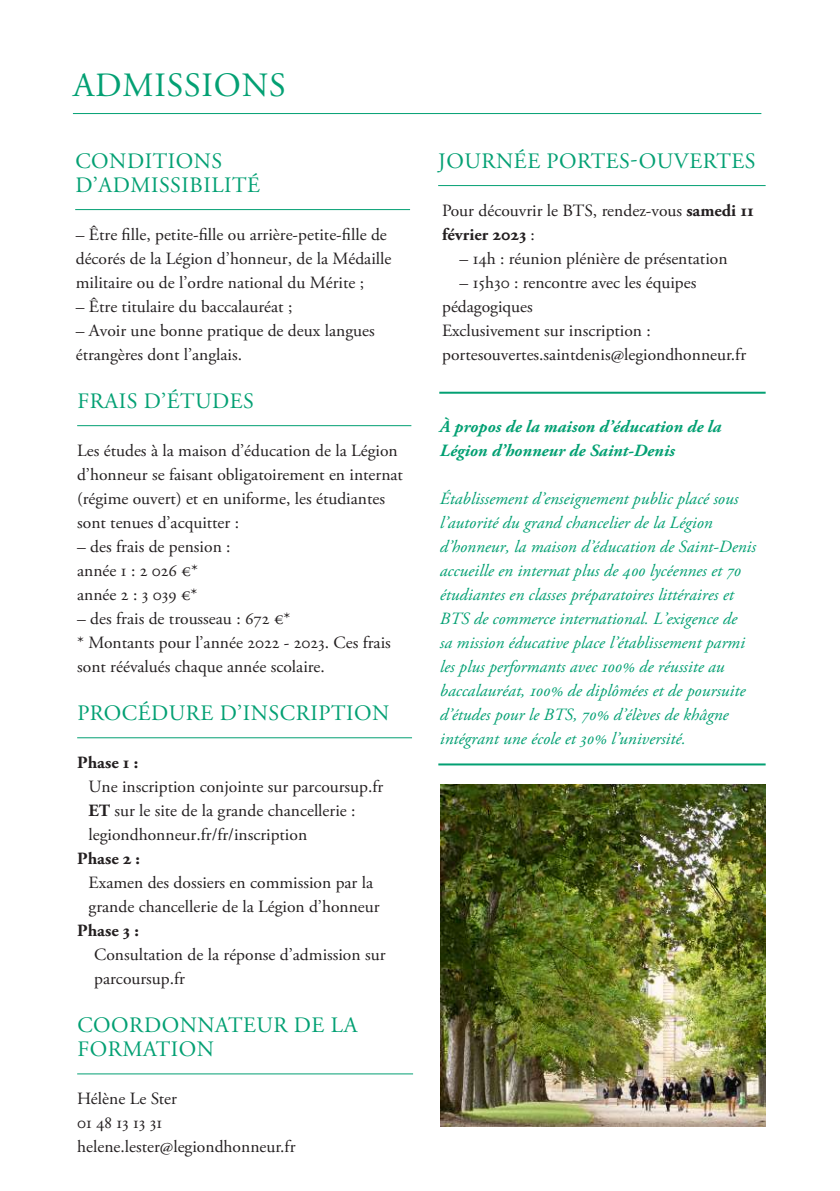
<style>
.page{position:relative;width:840px;height:1191px;background:#fff}
.page>*{position:absolute;margin:0;border:0;box-sizing:border-box;transform-origin:0 0}
.t1{font:34px "Adobe Garamond Pro";letter-spacing:.025em;color:#03a073}
.t2{font:22px/24px "Adobe Garamond Pro";letter-spacing:.025em;color:#03a073}
.t3{font:17.2px/24px "Adobe Garamond Pro";color:#231f20}
.t4{font:italic 17.2px/24px "Adobe Garamond Pro";color:#03a073}
.t5{font:italic 700 17.2px/24px "Adobe Garamond Pro";color:#03a073}
.t6{font:700 17.2px "Adobe Garamond Pro";color:#231f20}
.s1{font-weight:700}
</style>
<div class="page">
<hr style="left:75px;top:209px;width:335px;height:1px;background:#03a073">
<hr style="left:438px;top:185px;width:327px;height:1px;background:#03a073">
<hr style="left:73px;top:113px;width:688px;height:1px;background:#03a073">
<img style="left:440px;top:784px;width:325px;height:342px">
<hr style="left:438px;top:763px;width:327px;height:2px;background:#03a073">
<hr style="left:439px;top:392px;width:326px;height:2px;background:#03a073">
<hr style="left:77px;top:737px;width:335px;height:1px;background:#03a073">
<hr style="left:77px;top:1073px;width:336px;height:1px;background:#03a073">
<hr style="left:77px;top:425px;width:334px;height:1px;background:#03a073">
<h1 class="t1" style="left:73px;top:65px;width:214px">ADMISSIONS</h1>
<p class="t2" style="left:75px;top:150px;width:186px">CONDITIONS<br>D’ADMISSIBILITÉ</p>
<p class="t3" style="left:76px;top:223px;width:317px">– Être fille, petite-fille ou arrière-petite-fille de décorés de la Légion d’honneur, de la Médaille militaire ou de l’ordre national du Mérite ;</p>
<p class="t3" style="left:76px;top:295px;width:218px">– Être titulaire du baccalauréat ;</p>
<p class="t3" style="left:76px;top:319px;width:300px">– Avoir une bonne pratique de deux langues étrangères dont l’anglais.</p>
<p class="t2" style="left:77px;top:390px;width:178px">FRAIS D’ÉTUDES</p>
<p class="t3" style="left:77px;top:439px;width:327px">Les études à la maison d’éducation de la Légion d’honneur se faisant obligatoirement en internat (régime ouvert) et en uniforme, les étudiantes sont tenues d’acquitter :</p>
<p class="t3" style="left:77px;top:535px;width:155px">– des frais de pension : année 1 : 2 026 €* année 2 : 3 039 €*</p>
<p class="t3" style="left:77px;top:607px;width:315px">– des frais de trousseau : 672 €*<br>* Montants pour l’année 2022 - 2023. Ces frais sont réévalués chaque année scolaire.</p>
<p class="t2" style="left:77px;top:702px;width:313px">PROCÉDURE D’INSCRIPTION</p>
<p class="t6" style="left:77px;top:753px;width:63px">Phase 1 :</p>
<p class="t3" style="left:88px;top:775px;width:296px">Une inscription conjointe sur parcoursup.fr<br><span class="s1">ET</span> sur le site de la grande chancellerie : legiondhonneur.fr/fr/inscription</p>
<p class="t6" style="left:77px;top:849px;width:64px">Phase 2 :</p>
<p class="t3" style="left:88px;top:871px;width:292px">Examen des dossiers en commission par la grande chancellerie de la Légion d’honneur</p>
<p class="t6" style="left:77px;top:921px;width:63px">Phase 3 :</p>
<p class="t3" style="left:94px;top:943px;width:292px">Consultation de la réponse d’admission sur parcoursup.fr</p>
<p class="t2" style="left:77px;top:1014px;width:281px">COORDONNATEUR DE LA<br>FORMATION</p>
<p class="t3" style="left:77px;top:1087px;width:220px">Hélène Le Ster<br>01 48 13 13 31 helene.lester@legiondhonneur.fr</p>
<p class="t2" style="left:438px;top:150px;width:319px">JOURNÉE PORTES-OUVERTES</p>
<p class="t3" style="left:442px;top:199px;width:313px">Pour découvrir le BTS, rendez-vous <span class="s1">samedi 11 février 2023</span> :</p>
<p class="t3" style="left:459px;top:247px;width:269px">– 14h : réunion plénière de présentation</p>
<p class="t3" style="left:442px;top:271px;width:305px;text-indent:18px">– 15h30 : rencontre avec les équipes pédagogiques<br>Exclusivement sur inscription : portesouvertes.saintdenis@legiondhonneur.fr</p>
<p class="t5" style="left:439px;top:415px;width:283px">À propos de la maison d’éducation de la<br>Légion d’honneur de Saint-Denis</p>
<p class="t4" style="left:439px;top:487px;width:317px">Établissement d’enseignement public placé sous l’autorité du grand chancelier de la Légion d’honneur, la maison d’éducation de Saint-Denis accueille en internat plus de 400 lycéennes et 70 étudiantes en classes préparatoires littéraires et BTS de commerce international. L’exigence de<br>sa mission éducative place l’établissement parmi les plus performants avec 100% de réussite au baccalauréat, 100% de diplômées et de poursuite d’études pour le BTS, 70% d’élèves de khâgne intégrant une école et 30% l’université.</p>
</div>
